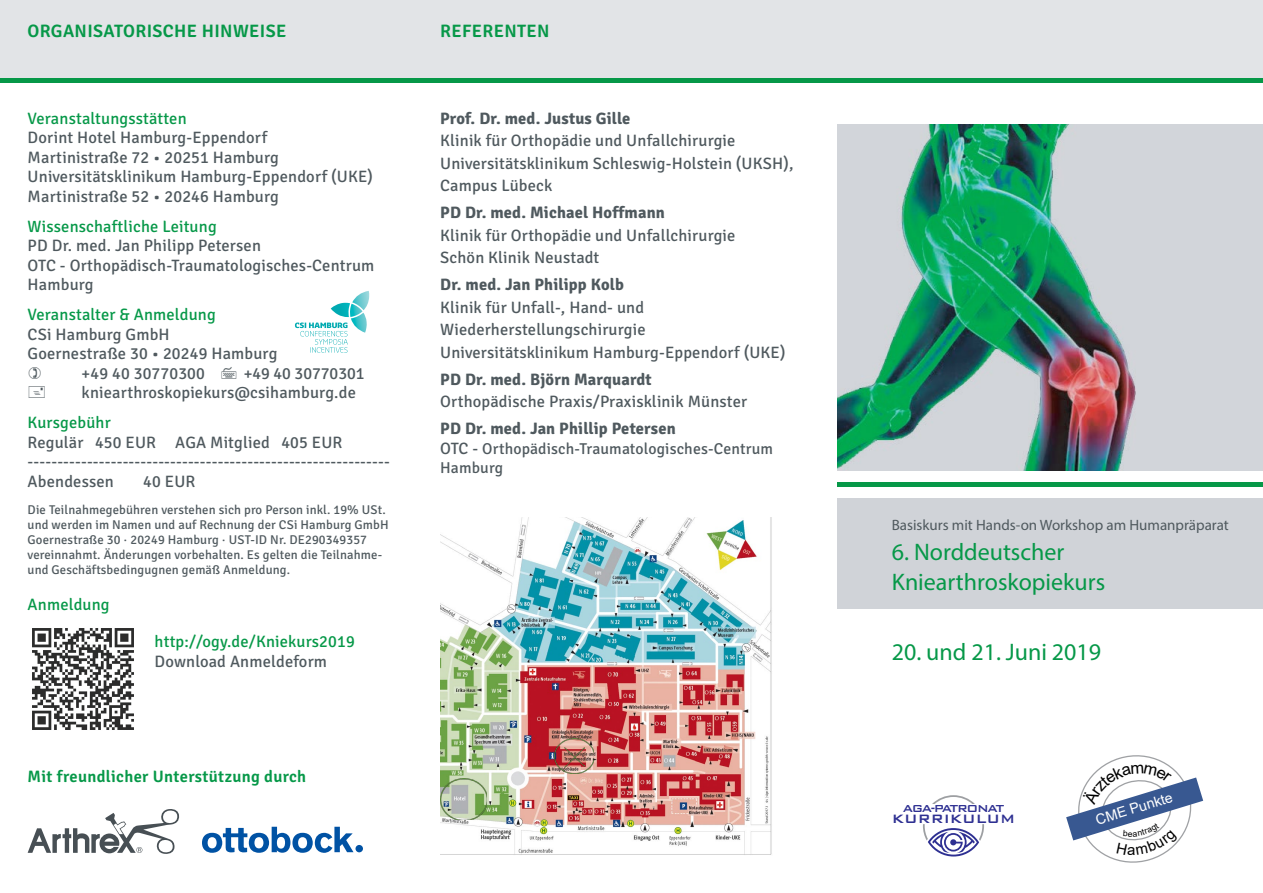
<style>
.page{position:relative;width:1263px;height:893px;background:#fff}
.page>*{position:absolute;margin:0;border:0;box-sizing:border-box;transform-origin:0 0}
.t1{font:24px/30px "Myriad Pro";color:#069848}
.t2{font:600 18px "Signika";letter-spacing:.02em;color:#069848}
.t3{font:16.5px/19.5px "Signika";letter-spacing:.01em;color:#4f595e}
.t4{font:700 16.5px "Signika";letter-spacing:.01em;color:#4f595e}
.t5{font:16.5px "Signika";letter-spacing:.01em;color:#069848}
.t6{font:600 16.5px "Signika";letter-spacing:.02em;color:#069848}
.t7{font:500 16.2px "Bank Gothic BT";color:#2e3092}
.t8{font:15.75px/19.5px "Signika";letter-spacing:.01em;color:#4f595e}
.t9{font:15px "Myriad Pro";color:#4f595e}
.t10{font:15px "Arial";color:#000}
.t11{font:14.25px "Arial";color:#fff}
.t12{font:500 13.5px "Bank Gothic BT";letter-spacing:-.12em;color:#2e3092}
.t13{font:12.75px/15px "Signika";letter-spacing:.01em;color:#4f595e}
.t14{font:8.55px "Arial";color:#000}
.s1{font-size:16.5px}
</style>
<div class="page">
<div style="left:0;top:0;width:1263px;height:79px;background:#e2e4e7"></div>
<hr style="left:0;top:79px;width:1263px;height:4px;background:#069848">
<div style="left:838px;top:498px;width:425px;height:111px;background:#d0d3d8"></div>
<svg style="left:295px;top:291px;width:74px;height:62px"></svg>
<hr style="left:838px;top:483px;width:425px;height:4px;background:#069848">
<img style="left:838px;top:124px;width:425px;height:347px">
<div style="left:355px;top:845px;width:8px;height:7px;background:#0052a4;border-radius:50%"></div>
<svg style="left:202px;top:827px;width:151px;height:26px"></svg>
<svg style="left:28px;top:809px;width:151px;height:45px"></svg>
<svg style="left:932px;top:795px;width:43px;height:9px"></svg>
<svg style="left:923px;top:824px;width:61px;height:32px"></svg>
<img style="left:32px;top:628px;width:102px;height:102px">
<img style="left:440px;top:517px;width:332px;height:338px">
<img style="left:440px;top:778px;width:47px;height:42px">
<img style="left:555px;top:738px;width:39px;height:35px">
<img style="left:564px;top:747px;width:20px;height:21px">
<svg style="left:1066px;top:755px;width:137px;height:108px"></svg>
<p class="t2" style="left:28px;top:21px;width:260px">ORGANISATORISCHE HINWEISE</p>
<p class="t2" style="left:440px;top:21px;width:111px">REFERENTEN</p>
<p class="t5" style="left:28px;top:109px;width:161px">Veranstaltungsstätten</p>
<p class="t3" style="left:28px;top:128px;width:347px">Dorint Hotel Hamburg-Eppendorf<br>Martinistraße 72 • 20251 Hamburg Universitätsklinikum Hamburg-Eppendorf (UKE)<br>Martinistraße 52 • 20246 Hamburg</p>
<p class="t5" style="left:28px;top:217px;width:191px">Wissenschaftliche Leitung</p>
<p class="t3" style="left:28px;top:236px;width:348px">PD Dr. med. Jan Philipp Petersen<br>OTC - Orthopädisch-Traumatologisches-Centrum<br>Hamburg</p>
<p class="t5" style="left:28px;top:305px;width:190px">Veranstalter &amp; Anmeldung</p>
<p class="t3" style="left:28px;top:325px;width:144px">CSi Hamburg GmbH</p>
<p class="t3" style="left:28px;top:344px;width:251px">Goernestraße 30 • 20249 Hamburg</p>
<p class="t3" style="left:82px;top:364px;width:125px">+49 40 30770300</p>
<p class="t3" style="left:82px;top:364px;width:284px;text-indent:162px">+49 40 30770301 kniearthroskopiekurs@csihamburg.de</p>
<p class="t5" style="left:28px;top:413px;width:85px">Kursgebühr</p>
<p class="t3" style="left:28px;top:433px;width:364px">Regulär 450 EUR AGA Mitglied 405 EUR -------------------------------------------------------------<br>Abendessen</p>
<p class="t3" style="left:143px;top:472px;width:54px">40 EUR</p>
<p class="t13" style="left:28px;top:502px;width:363px">Die Teilnahmegebühren verstehen sich pro Person inkl. 19% USt. und werden im Namen und auf Rechnung der CSi Hamburg GmbH Goernestraße 30 · 20249 Hamburg · UST-ID Nr. DE290349357 vereinnahmt. Änderungen vorbehalten. Es gelten die Teilnahme&shy;und Geschäftsbedingugnen gemäß Anmeldung.</p>
<p class="t5" style="left:28px;top:595px;width:84px">Anmeldung</p>
<p class="t5" style="left:155px;top:632px;width:202px">http://ogy.de/Kniekurs2019</p>
<p class="t3" style="left:155px;top:652px;width:174px">Download Anmeldeform</p>
<p class="t6" style="left:28px;top:767px;width:280px">Mit freundlicher Unterstützung durch</p>
<p class="t4" style="left:440px;top:108px;width:192px">Prof. Dr. med. Justus Gille</p>
<p class="t3" style="left:440px;top:130px;width:355px;line-height:22.5px">Klinik für Orthopädie und Unfallchirurgie<br>Universitätsklinikum Schleswig-Holstein (UKSH),<br>Campus Lübeck</p>
<p class="t4" style="left:440px;top:203px;width:226px">PD Dr. med. Michael Hoffmann</p>
<p class="t3" style="left:440px;top:224px;width:297px;line-height:22.5px">Klinik für Orthopädie und Unfallchirurgie<br>Schön Klinik Neustadt</p>
<p class="t4" style="left:440px;top:275px;width:185px">Dr. med. Jan Philipp Kolb</p>
<p class="t3" style="left:440px;top:296px;width:347px;line-height:22.5px">Klinik für Unfall-, Hand- und<br>Wiederherstellungschirurgie<br>Universitätsklinikum Hamburg-Eppendorf (UKE)</p>
<p class="t4" style="left:440px;top:369px;width:213px">PD Dr. med. Björn Marquardt</p>
<p class="t3" style="left:440px;top:392px;width:309px">Orthopädische Praxis/Praxisklinik Münster</p>
<p class="t4" style="left:440px;top:419px;width:237px">PD Dr. med. Jan Phillip Petersen</p>
<p class="t8" style="left:440px;top:439px;width:334px"><span class="s1">OTC -</span> Orthopädisch-Traumatologisches-Centrum<br>Hamburg</p>
<p class="t9" style="left:892px;top:516px;width:339px">Basiskurs mit Hands-on Workshop am Humanpräparat</p>
<h1 class="t1" style="left:892px;top:536px;width:215px">6. Norddeutscher<br>Kniearthroskopiekurs</h1>
<h1 class="t1" style="left:892px;top:637px;width:211px">20. und 21. Juni 2019</h1>
<p class="t12" style="left:903px;top:801px;width:103px">AGA-PATRONAT</p>
<p class="t7" style="left:892px;top:810px;width:125px">KURRIKULUM</p>
<p class="t11" style="left:1093px;top:810px;width:81px;rotate:-17deg">CME Punkte</p>
<p class="t14" style="left:1128px;top:828px;width:6px">e</p>
<p class="t10" style="left:1127px;top:839px;width:10px">a</p>
</div>
